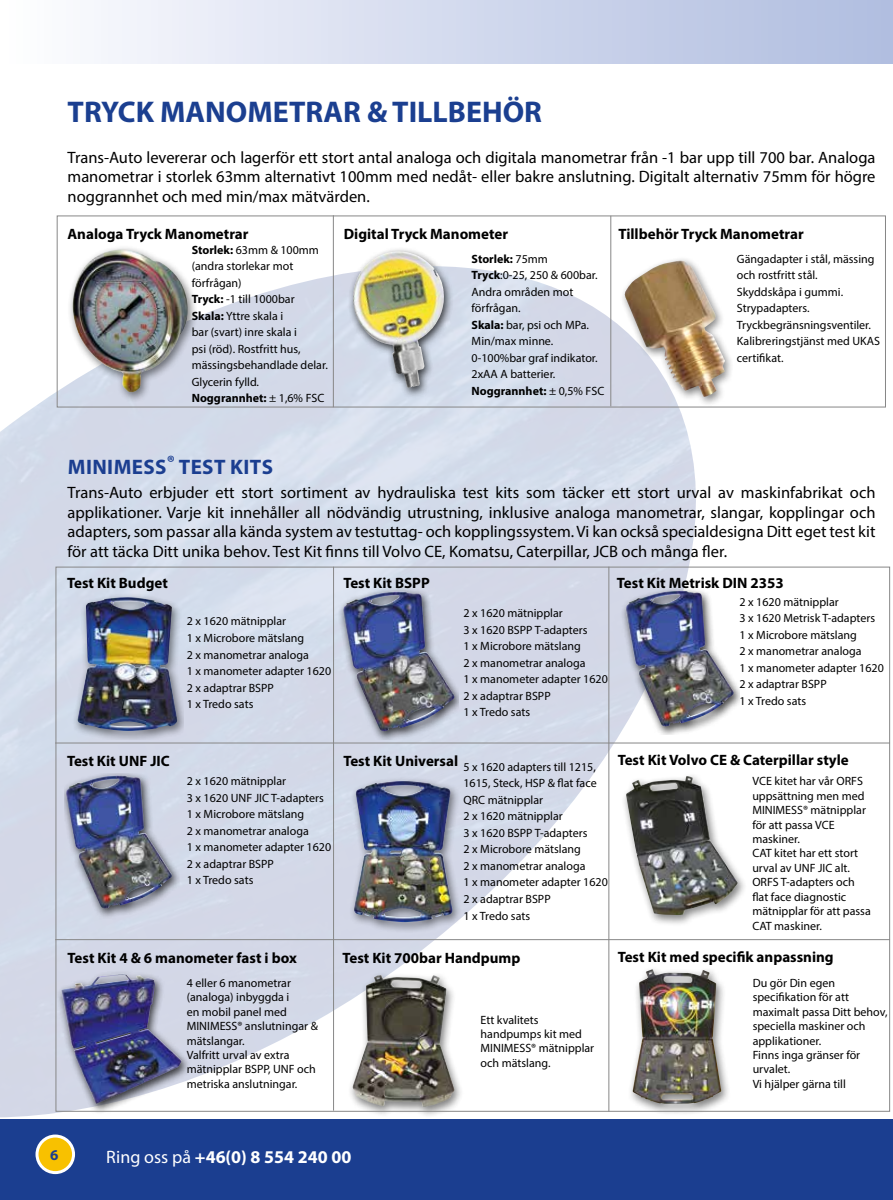
<style>
.page{position:relative;width:893px;height:1200px;background:#fff}
.page>*{position:absolute;margin:0;border:0;box-sizing:border-box;transform-origin:0 0}
.t1{font:700 30px "Myriad Pro";color:#1b3f90}
.t2{font:700 21px "Myriad Pro";letter-spacing:.02em;color:#1b3e90}
.t3{font:700 18px "Myriad Pro";color:#fff}
.t4{font:16.5px/19.5px "Myriad Pro";color:#000;text-align:justify}
.t5{font:700 15px "Myriad Pro";color:#000}
.t6{font:700 15px "Myriad Pro";color:#1b3e90}
.t7{font:12px/16.5px "Myriad Pro";color:#000}
.s1{font-weight:700}
.s2{font-weight:400}
</style>
<div class="page">
<div style="left:0;top:1118px;width:893px;height:81px;background:#1b3e90"></div>
<svg style="left:37px;top:1135px;width:37px;height:37px"></svg>
<div style="left:36px;top:1134px;width:39px;height:39px;border:3px solid #fff;border-radius:50%"></div>
<div style="left:0;top:0;width:893px;height:64px;background:linear-gradient(to right,#fdfdff,#aebcdf)"></div>
<img style="left:0;top:266px;width:763px;height:902px">
<div style="left:56px;top:969px;width:135px;height:145px;background:#000;opacity:.75"></div>
<img style="left:61px;top:973px;width:121px;height:130px">
<div style="left:619px;top:256px;width:115px;height:152px;background:#000;opacity:.5"></div>
<img style="left:623px;top:260px;width:102px;height:137px">
<div style="left:72px;top:593px;width:111px;height:145px;background:#000;opacity:.5"></div>
<img style="left:77px;top:597px;width:101px;height:133px">
<div style="left:347px;top:970px;width:117px;height:147px;background:#000;opacity:.5"></div>
<img style="left:352px;top:974px;width:103px;height:132px">
<div style="left:627px;top:965px;width:104px;height:149px;background:#000;opacity:.5"></div>
<img style="left:632px;top:969px;width:90px;height:134px">
<hr style="left:609px;top:566px;width:1px;height:545px;background:#878787">
<hr style="left:55px;top:742px;width:835px;height:1px;background:#878787">
<hr style="left:55px;top:939px;width:835px;height:1px;background:#878787">
<hr style="left:333px;top:566px;width:1px;height:544px;background:#878787">
<div style="left:67px;top:245px;width:131px;height:158px;background:#000;opacity:.5"></div>
<img style="left:73px;top:249px;width:119px;height:143px">
<div style="left:620px;top:586px;width:119px;height:148px;background:#000;opacity:.75"></div>
<img style="left:626px;top:590px;width:108px;height:136px">
<div style="left:620px;top:771px;width:127px;height:155px;background:#000;opacity:.5"></div>
<img style="left:626px;top:775px;width:112px;height:140px">
<div style="left:348px;top:776px;width:115px;height:157px;background:#000;opacity:.5"></div>
<img style="left:353px;top:780px;width:100px;height:141px">
<div style="left:64px;top:773px;width:115px;height:146px;background:#000;opacity:.75"></div>
<img style="left:66px;top:775px;width:107px;height:133px">
<div style="left:338px;top:587px;width:121px;height:152px;background:#000;opacity:.75"></div>
<img style="left:343px;top:591px;width:112px;height:140px">
<div style="left:57px;top:216px;width:829px;height:191px;border:1px solid #878787"></div>
<hr style="left:610px;top:216px;width:1px;height:190px;background:#878787">
<hr style="left:333px;top:215px;width:1px;height:192px;background:#878787">
<div style="left:347px;top:247px;width:107px;height:152px;background:#000;opacity:.75"></div>
<img style="left:353px;top:251px;width:45px;height:58px">
<h1 class="t1" style="left:68px;top:93px;width:476px">TRYCK MANOMETRAR &amp; TILLBEHÖR</h1>
<p class="t4" style="left:68px;top:147px;width:809px">Trans-Auto levererar och lagerför ett stort antal analoga och digitala manometrar från -1 bar upp till 700 bar. Analoga manometrar i storlek 63mm alternativt 100mm med nedåt- eller bakre anslutning. Digitalt alternativ 75mm för högre noggrannhet och med min/max mätvärden.</p>
<p class="t5" style="left:68px;top:224px;width:182px">Analoga Tryck Manometrar</p>
<p class="t7" style="left:192px;top:241px;width:138px"><span class="s1">Storlek:</span> 63mm &amp; 100mm (andra storlekar mot förfrågan)<br><span class="s1">Tryck:</span> -1 till 1000bar<br><span class="s1">Skala:</span> Yttre skala i<br>bar (svart) inre skala i<br>psi (röd). Rostfritt hus, mässingsbehandlade delar.<br>Glycerin fylld.<br><span class="s1">Noggrannhet:</span> ± 1,6% FSC</p>
<p class="t5" style="left:344px;top:224px;width:166px">Digital Tryck Manometer</p>
<p class="t7" style="left:472px;top:250px;width:134px"><span class="s1">Storlek:</span> 75mm<br><span class="s1">Tryck</span>:0-25, 250 &amp; 600bar.<br>Andra områden mot förfrågan.<br><span class="s1">Skala:</span> bar, psi och MPa.<br>Min/max minne.<br>0-100%bar graf indikator.<br>2xAA A batterier.<br><span class="s1">Noggrannhet:</span> ± 0,5% FSC</p>
<p class="t5" style="left:618px;top:224px;width:187px">Tillbehör Tryck Manometrar</p>
<p class="t7" style="left:737px;top:250px;width:145px">Gängadapter i stål, mässing och rostfritt stål.<br>Skyddskåpa i gummi.<br>Strypadapters.<br>Tryckbegränsningsventiler.<br>Kalibreringstjänst med UKAS certifikat.</p>
<h2 class="t2" style="left:68px;top:453px;width:207px">MINIMESS<sup>®</sup> TEST KITS</h2>
<p class="t4" style="left:68px;top:482px;width:809px">Trans-Auto erbjuder ett stort sortiment av hydrauliska test kits som täcker ett stort urval av maskinfabrikat och applikationer. Varje kit innehåller all nödvändig utrustning, inklusive analoga manometrar, slangar, kopplingar och adapters, som passar alla kända system av testuttag- och kopplingssystem. Vi kan också specialdesigna Ditt eget test kit för att täcka Ditt unika behov. Test Kit finns till Volvo CE, Komatsu, Caterpillar, JCB och många fler.</p>
<p class="t5" style="left:67px;top:573px;width:102px">Test Kit Budget</p>
<p class="t7" style="left:187px;top:613px;width:146px">2 x 1620 mätnipplar<br>1 x Microbore mätslang<br>2 x manometrar analoga<br>1 x manometer adapter 1620<br>2 x adaptrar BSPP<br>1 x Tredo sats</p>
<p class="t5" style="left:343px;top:573px;width:88px">Test Kit BSPP</p>
<p class="t7" style="left:463px;top:604px;width:146px">2 x 1620 mätnipplar<br>3 x 1620 BSPP T-adapters<br>1 x Microbore mätslang<br>2 x manometrar analoga<br>1 x manometer adapter 1620<br>2 x adaptrar BSPP<br>1 x Tredo sats</p>
<p class="t5" style="left:617px;top:573px;width:168px">Test Kit Metrisk DIN 2353</p>
<p class="t7" style="left:739px;top:593px;width:146px">2 x 1620 mätnipplar<br>3 x 1620 Metrisk T-adapters<br>1 x Microbore mätslang<br>2 x manometrar analoga<br>1 x manometer adapter 1620<br>2 x adaptrar BSPP<br>1 x Tredo sats</p>
<p class="t5" style="left:67px;top:751px;width:104px">Test Kit UNF JIC</p>
<p class="t7" style="left:187px;top:772px;width:146px">2 x 1620 mätnipplar<br>3 x 1620 UNF JIC T-adapters<br>1 x Microbore mätslang<br>2 x manometrar analoga<br>1 x manometer adapter 1620<br>2 x adaptrar BSPP<br>1 x Tredo sats</p>
<p class="t5" style="left:68px;top:947px;width:231px">Test Kit 4 &amp; 6 manometer fast i box</p>
<p class="t7" style="left:187px;top:975px;width:133px;line-height:14.4px">4 eller 6 manometrar (analoga) inbyggda i<br>en mobil panel med<br>MINIMESS® anslutningar &amp; mätslangar.<br>Valfritt urval av extra mätnipplar BSPP, UNF och metriska anslutningar.</p>
<p class="t5" style="left:343px;top:751px;width:116px">Test Kit Universal</p>
<p class="t7" style="left:463px;top:758px;width:146px">5 x 1620 adapters till 1215,<br>1615, Steck, HSP &amp; flat face<br>QRC mätnipplar<br>2 x 1620 mätnipplar<br>3 x 1620 BSPP T-adapters<br>2 x Microbore mätslang<br>2 x manometrar analoga<br>1 x manometer adapter 1620<br>2 x adaptrar BSPP<br>1 x Tredo sats</p>
<p class="t5" style="left:342px;top:947px;width:179px">Test Kit 700bar Handpump</p>
<p class="t7" style="left:481px;top:1011px;width:115px;line-height:14.4px">Ett kvalitets handpumps kit med<br>MINIMESS® mätnipplar och mätslang.</p>
<p class="t5" style="left:618px;top:750px;width:233px">Test Kit Volvo CE &amp; Caterpillar style</p>
<p class="t7" style="left:752px;top:773px;width:120px;line-height:14.4px">VCE kitet har vår ORFS uppsättning men med<br>MINIMESS® mätnipplar för att passa VCE maskiner.<br>CAT kitet har ett stort urval av UNF JIC alt.<br>ORFS T-adapters och flat face diagnostic mätnipplar för att passa<br>CAT maskiner.</p>
<p class="t5" style="left:618px;top:947px;width:217px">Test Kit med specifik anpassning</p>
<p class="t7" style="left:753px;top:975px;width:136px;line-height:14.4px">Du gör Din egen specifikation för att maximalt passa Ditt behov, speciella maskiner och applikationer.<br>Finns inga gränser för urvalet.<br>Vi hjälper gärna till</p>
<p class="t6" style="left:50px;top:1144px;width:10px">6</p>
<h3 class="t3" style="left:106px;top:1144px;width:247px"><span class="s2">Ring oss på</span> +46(0) 8 554 240 00</h3>
</div>
